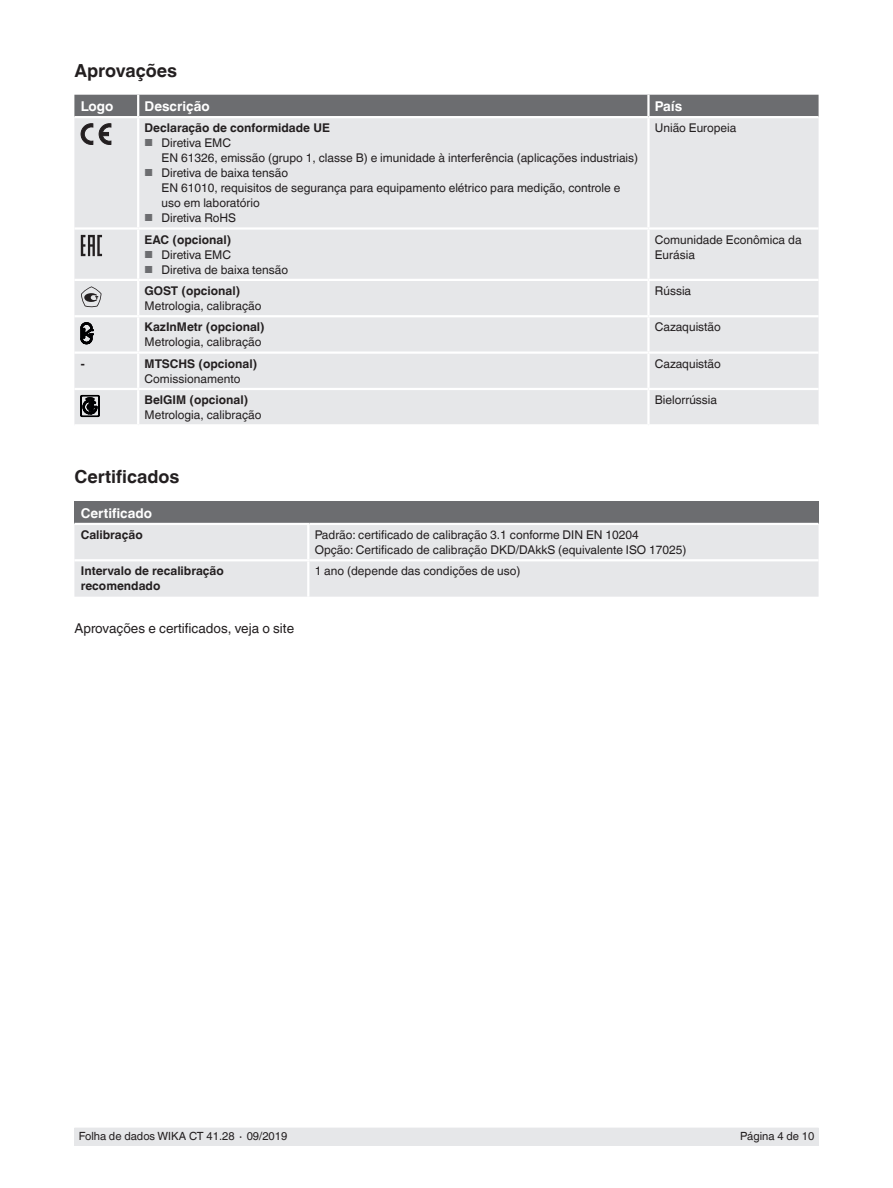
<style>
.page{position:relative;width:893px;height:1188px;background:#fff}
.page>*{position:absolute;margin:0;border:0;box-sizing:border-box;transform-origin:0 0}
.t1{font:700 18px "Helvetica World";color:#231f20}
.t2{font:13.5px "Helvetica World";color:#231f20}
.t3{font:700 13.5px "Helvetica World";color:#fff}
.t4{font:12px/15px "Helvetica World";color:#231f20}
.t5{font:700 12px/15px "Helvetica World";color:#231f20}
.t6{font:11.25px "Helvetica World";color:#231f20}
.s1{font-size:10.2px;color:#6c6d70}
</style>
<div class="page">
<div style="left:74px;top:1128px;width:745px;height:17px;background:#e6e7e9"></div>
<div style="left:74px;top:95px;width:745px;height:21px;background:#6c6d70"></div>
<div style="left:74px;top:118px;width:745px;height:306px;background:#e6e7e9"></div>
<hr style="left:138px;top:227px;width:510px;height:3px;background:#fff">
<hr style="left:138px;top:279px;width:510px;height:2px;background:#fff">
<hr style="left:138px;top:315px;width:510px;height:2px;background:#fff">
<hr style="left:137px;top:317px;width:2px;height:34px;background:#fff">
<hr style="left:647px;top:317px;width:3px;height:34px;background:#fff">
<hr style="left:137px;top:390px;width:2px;height:34px;background:#fff">
<hr style="left:647px;top:390px;width:3px;height:34px;background:#fff">
<hr style="left:74px;top:388px;width:64px;height:2px;background:#fff">
<hr style="left:138px;top:388px;width:510px;height:2px;background:#fff">
<hr style="left:648px;top:388px;width:171px;height:2px;background:#fff">
<hr style="left:74px;top:351px;width:64px;height:3px;background:#fff">
<hr style="left:138px;top:351px;width:510px;height:3px;background:#fff">
<hr style="left:137px;top:354px;width:2px;height:34px;background:#fff">
<hr style="left:648px;top:351px;width:171px;height:3px;background:#fff">
<hr style="left:647px;top:354px;width:3px;height:34px;background:#fff">
<hr style="left:74px;top:227px;width:64px;height:3px;background:#fff">
<hr style="left:74px;top:315px;width:64px;height:2px;background:#fff">
<hr style="left:648px;top:227px;width:171px;height:3px;background:#fff">
<hr style="left:648px;top:315px;width:171px;height:2px;background:#fff">
<hr style="left:648px;top:279px;width:171px;height:2px;background:#fff">
<hr style="left:74px;top:279px;width:64px;height:2px;background:#fff">
<hr style="left:647px;top:118px;width:3px;height:109px;background:#fff">
<hr style="left:137px;top:118px;width:2px;height:109px;background:#fff">
<hr style="left:137px;top:95px;width:2px;height:21px;background:#fff">
<hr style="left:647px;top:95px;width:3px;height:21px;background:#fff">
<hr style="left:647px;top:230px;width:3px;height:49px;background:#fff">
<hr style="left:647px;top:281px;width:3px;height:34px;background:#fff">
<hr style="left:137px;top:230px;width:2px;height:49px;background:#fff">
<hr style="left:137px;top:281px;width:2px;height:34px;background:#fff">
<svg style="left:81px;top:124px;width:12px;height:21px"></svg>
<svg style="left:99px;top:124px;width:12px;height:21px"></svg>
<svg style="left:81px;top:235px;width:21px;height:21px"></svg>
<svg style="left:81px;top:286px;width:20px;height:22px"></svg>
<svg style="left:81px;top:323px;width:12px;height:21px"></svg>
<svg style="left:81px;top:395px;width:18px;height:22px"></svg>
<div style="left:74px;top:501px;width:745px;height:23px;background:#6c6d70"></div>
<div style="left:74px;top:525px;width:745px;height:72px;background:#e6e7e9"></div>
<hr style="left:74px;top:559px;width:235px;height:2px;background:#fff">
<hr style="left:74px;top:523px;width:235px;height:2px;background:#fff">
<hr style="left:309px;top:523px;width:510px;height:2px;background:#fff">
<hr style="left:307px;top:525px;width:2px;height:34px;background:#fff">
<hr style="left:309px;top:559px;width:510px;height:2px;background:#fff">
<hr style="left:307px;top:561px;width:2px;height:36px;background:#fff">
<h1 class="t1" style="left:74px;top:60px;width:104px">Aprovações</h1>
<p class="t3" style="left:81px;top:98px;width:34px">Logo</p>
<p class="t3" style="left:145px;top:98px;width:67px">Descrição</p>
<p class="t3" style="left:655px;top:98px;width:29px">País</p>
<p class="t5" style="left:145px;top:120px;width:187px">Declaração de conformidade UE</p>
<p class="t4" style="left:162px;top:135px;width:478px;text-indent:-17px"><span class="s1">■</span> Diretiva EMC<br>EN 61326, emissão (grupo 1, classe B) e imunidade à interferência (aplicações industriais)</p>
<p class="t4" style="left:162px;top:165px;width:460px;text-indent:-17px"><span class="s1">■</span> Diretiva de baixa tensão<br>EN 61010, requisitos de segurança para equipamento elétrico para medição, controle e uso em laboratório</p>
<p class="t4" style="left:145px;top:210px;width:93px"><span class="s1">■</span> Diretiva RoHS</p>
<p class="t4" style="left:655px;top:120px;width:83px">União Europeia</p>
<p class="t5" style="left:145px;top:232px;width:88px">EAC (opcional)</p>
<p class="t4" style="left:145px;top:247px;width:88px"><span class="s1">■</span> Diretiva EMC</p>
<p class="t4" style="left:145px;top:262px;width:145px"><span class="s1">■</span> Diretiva de baixa tensão</p>
<p class="t4" style="left:655px;top:232px;width:148px">Comunidade Econômica da<br>Eurásia</p>
<p class="t5" style="left:145px;top:283px;width:97px">GOST (opcional)</p>
<p class="t4" style="left:145px;top:298px;width:118px">Metrologia, calibração</p>
<p class="t4" style="left:655px;top:283px;width:38px">Rússia</p>
<p class="t5" style="left:145px;top:320px;width:122px">KazInMetr (opcional)</p>
<p class="t4" style="left:145px;top:335px;width:118px">Metrologia, calibração</p>
<p class="t4" style="left:655px;top:320px;width:68px">Cazaquistão</p>
<p class="t5" style="left:81px;top:356px;width:5px">-</p>
<p class="t5" style="left:145px;top:356px;width:114px">MTSCHS (opcional)</p>
<p class="t4" style="left:145px;top:371px;width:97px">Comissionamento</p>
<p class="t4" style="left:655px;top:356px;width:68px">Cazaquistão</p>
<p class="t5" style="left:145px;top:392px;width:105px">BelGIM (opcional)</p>
<p class="t4" style="left:145px;top:407px;width:118px">Metrologia, calibração</p>
<p class="t4" style="left:655px;top:392px;width:64px">Bielorrússia</p>
<h1 class="t1" style="left:74px;top:467px;width:107px">Certificados</h1>
<p class="t3" style="left:81px;top:505px;width:73px">Certificado</p>
<p class="t5" style="left:81px;top:527px;width:63px">Calibração</p>
<p class="t4" style="left:315px;top:527px;width:373px">Padrão: certificado de calibração 3.1 conforme DIN EN 10204<br>Opção: Certificado de calibração DKD/DAkkS (equivalente ISO 17025)</p>
<p class="t5" style="left:81px;top:564px;width:145px">Intervalo de recalibração recomendado</p>
<p class="t4" style="left:315px;top:564px;width:207px">1 ano (depende das condições de uso)</p>
<p class="t2" style="left:74px;top:620px;width:221px">Aprovações e certificados, veja o site</p>
<p class="t6" style="left:79px;top:1130px;width:210px">Folha de dados WIKA CT 41.28 ∙ 09/2019</p>
<p class="t6" style="left:740px;top:1130px;width:76px">Página 4 de 10</p>
</div>
